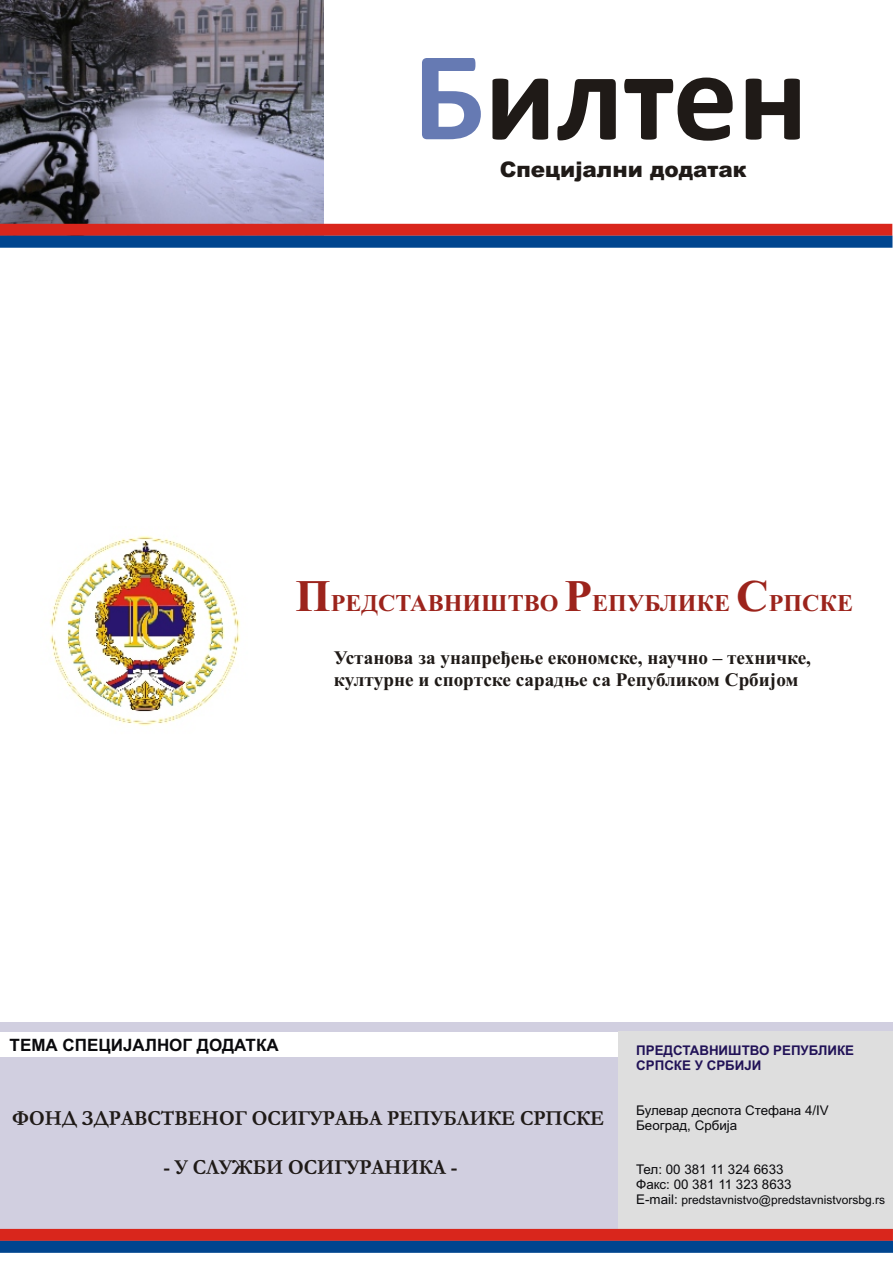
<style>
.page{position:relative;width:893px;height:1263px;background:#fff}
.page>*{position:absolute;margin:0;border:0;box-sizing:border-box;transform-origin:0 0}
.t1{font:700 128.55px "Calibri";color:#1f1a17}
.t2{font:700 24.15px "Times New Roman";color:#9c241c}
.t3{font:700 21.75px "Garamond";color:#1f1a17;scale:.91 1}
.t4{font:900 21.6px "Arial";color:#1f1a17}
.t5{font:700 19.2px/21.3px "Times New Roman";color:#1f1a17}
.t6{font:700 16.95px "Arial";color:#0a0a0d}
.t7{font:13.35px/14.9px "Arial";color:#0a0a0d}
.t8{font:700 13.35px/14.9px "Arial";color:#211257}
.t9{font:12px "Arial";color:#0a0a0d}
.s1{color:#667ab3}
.s2{font-size:45.15px}
.s3{font-size:13.35px}
</style>
<div class="page">
<img style="left:0;top:0;width:323px;height:224px">
<div style="left:0;top:224px;width:892px;height:12px;background:#d9261c"></div>
<div style="left:0;top:236px;width:892px;height:12px;background:#00458f"></div>
<img style="left:50px;top:536px;width:190px;height:190px">
<div style="left:0;top:1022px;width:893px;height:212px;background:#d1cfe0"></div>
<div style="left:0;top:1032px;width:618px;height:24px;background:#fff"></div>
<div style="left:618px;top:1031px;width:274px;height:198px;background:#dedede"></div>
<div style="left:0;top:1229px;width:893px;height:12px;background:#d9261c"></div>
<div style="left:0;top:1241px;width:893px;height:12px;background:#00458f"></div>
<h1 class="t1" style="left:413px;top:43px;width:396px"><span class="s1">Б</span>илтен</h1>
<p class="t4" style="left:500px;top:162px;width:248px">Специјални додатак</p>
<p class="t2" style="left:296px;top:594px;width:559px"><span class="s2">П</span>РЕДСТАВНИШТВО <span class="s2">Р</span>ЕПУБЛИКЕ <span class="s2">С</span>РПСКЕ</p>
<p class="t5" style="left:334px;top:649px;width:479px">Установа за унапређење економске, научно – техничке, културне и спортске сарадње са Републиком Србијом</p>
<p class="t6" style="left:10px;top:1038px;width:271px">ТЕМА СПЕЦИЈАЛНОГ ДОДАТКА</p>
<p class="t3" style="left:12px;top:1111px;width:653px">ФОНД ЗДРАВСТВЕНОГ ОСИГУРАЊА РЕПУБЛИКЕ СРПСКЕ</p>
<p class="t3" style="left:163px;top:1160px;width:325px">- У СЛУЖБИ ОСИГУРАНИКА -</p>
<p class="t8" style="left:636px;top:1044px;width:219px">ПРЕДСТАВНИШТВО РЕПУБЛИКЕ<br>СРПСКЕ У СРБИЈИ</p>
<p class="t7" style="left:636px;top:1104px;width:194px">Булевар деспота Стефана 4/IV<br>Београд, Србија</p>
<p class="t7" style="left:636px;top:1163px;width:157px">Тел: 00 381 11 324 6633<br>Факс: 00 381 11 323 8633</p>
<p class="t9" style="left:636px;top:1195px;width:250px"><span class="s3">E-mail:</span> predstavnistvo@predstavnistvorsbg.rs</p>
</div>
